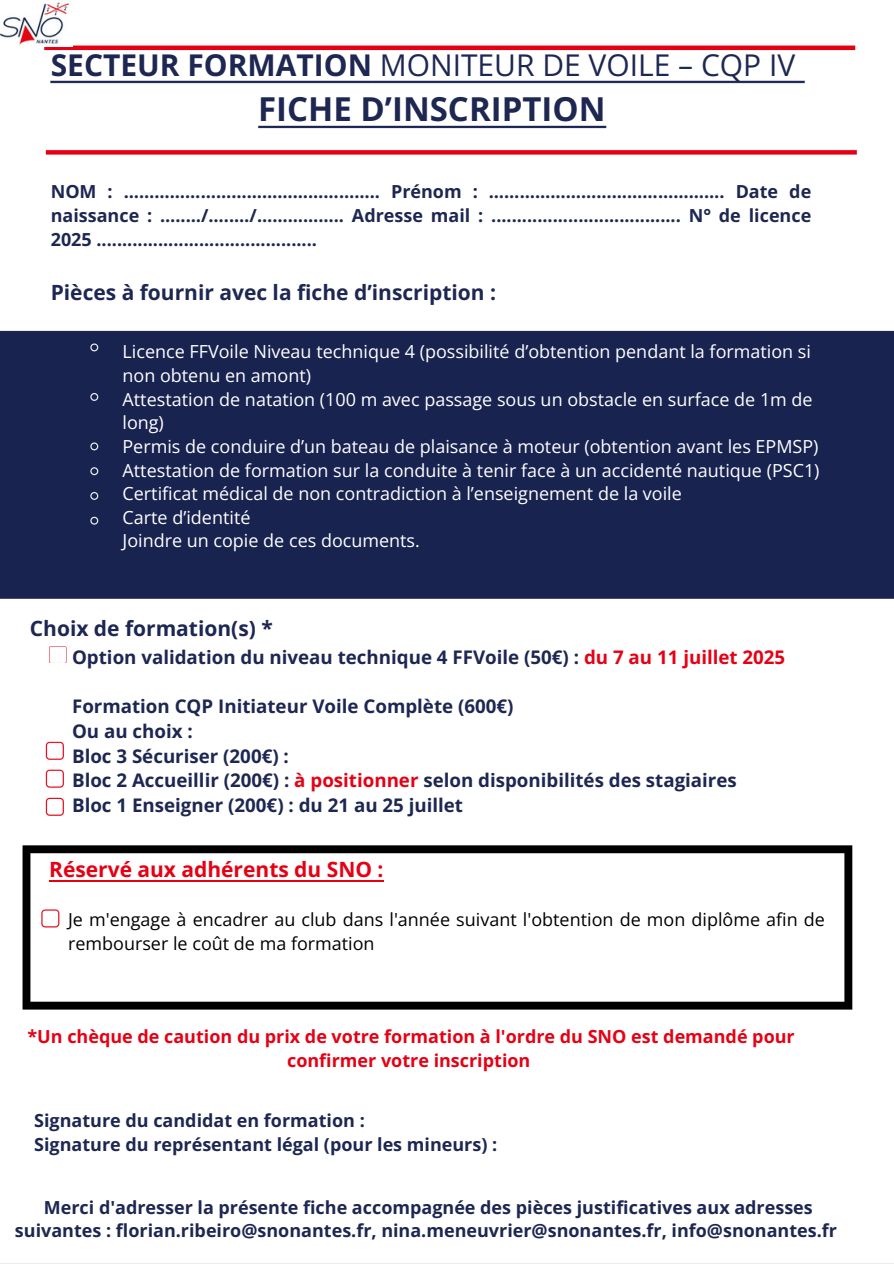
<style>
.page{position:relative;width:894px;height:1264px;background:#fff}
.page>*{position:absolute;margin:0;border:0;box-sizing:border-box;transform-origin:0 0}
.t1{font:700 33px "Open Sans";color:#1d2752}
.t2{font:30px "Open Sans";color:#1d2752}
.t3{font:700 21px "Open Sans";color:#1d2752}
.t4{font:700 21px "Open Sans";color:#e60014}
.t5{font:700 18.75px/24.8px "Open Sans";color:#1d2752}
.t6{font:700 18px/23.7px "Open Sans";color:#1d2752}
.t7{font:18px "Open Sans";color:#fff}
.t8{font:18px/23.7px "Open Sans";color:#000}
.t9{font:700 18px/23.7px "Open Sans";color:#e60014;text-align:center}
.s1{font-weight:700}
.s2{color:#e60014}
</style>
<div class="page">
<img style="left:0;top:45px;width:893px;height:965px">
<img style="left:0;top:2px;width:72px;height:44px">
<hr style="left:49px;top:880px;width:334px;height:1px;background:#e60014">
<svg style="left:49px;top:646px;width:17px;height:17px"></svg>
<p class="t2" style="left:51px;top:44px;width:745px"><span class="s1">SECTEUR FORMATION</span> MONITEUR DE VOILE – CQP IV</p>
<h4 class="t1" style="left:258px;top:86px;width:349px">FICHE D’INSCRIPTION</h4>
<p class="t6" style="left:51px;top:180px;width:761px;text-align:justify">NOM : ………………………………………….. Prénom : ………………………………………. Date de naissance : …..…/…..…/…………….. Adresse mail : ..................................... N° de licence 2025 ...........................................</p>
<p class="t3" style="left:51px;top:277px;width:447px">Pièces à fournir avec la fiche d’inscription :</p>
<h2 class="t7" style="left:122px;top:339px;width:689px">Licence FFVoile Niveau technique 4 (possibilité d’obtention pendant la formation si</h2>
<h1 class="t7" style="left:122px;top:363px;width:190px">non obtenu en amont)</h1>
<h4 class="t7" style="left:122px;top:386px;width:691px">Attestation de natation (100 m avec passage sous un obstacle en surface de 1m de</h4>
<h3 class="t7" style="left:122px;top:410px;width:43px">long)</h3>
<p class="t7" style="left:122px;top:433px;width:697px">Permis de conduire d’un bateau de plaisance à moteur (obtention avant les EPMSP)</p>
<p class="t7" style="left:122px;top:457px;width:698px">Attestation de formation sur la conduite à tenir face à un accidenté nautique (PSC1)</p>
<p class="t7" style="left:122px;top:481px;width:560px">Certificat médical de non contradiction à l’enseignement de la voile</p>
<p class="t7" style="left:122px;top:504px;width:129px">Carte d’identité</p>
<p class="t7" style="left:122px;top:528px;width:299px">Joindre un copie de ces documents.</p>
<h4 class="t3" style="left:30px;top:613px;width:244px">Choix de formation(s) *</h4>
<p class="t5" style="left:72px;top:644px;width:714px">Option validation du niveau technique 4 FFVoile (50€) : <span class="s2">du 7 au 11 juillet 2025</span></p>
<p class="t5" style="left:72px;top:693px;width:666px">Formation CQP Initiateur Voile Complète (600€)<br>Ou au choix :<br>Bloc 3 Sécuriser (200€) :<br>Bloc 2 Accueillir (200€) : <span class="s2">à positionner</span> selon disponibilités des stagiaires Bloc 1 Enseigner (200€) : du 21 au 25 juillet</p>
<h3 class="t4" style="left:49px;top:854px;width:336px">Réservé aux adhérents du SNO :</h3>
<p class="t8" style="left:68px;top:907px;width:758px">Je m'engage à encadrer au club dans l'année suivant l'obtention de mon diplôme afin de rembourser le coût de ma formation</p>
<p class="t9" style="left:27px;top:1024px;width:768px">*Un chèque de caution du prix de votre formation à l'ordre du SNO est demandé pour confirmer votre inscription</p>
<p class="t6" style="left:34px;top:1108px;width:464px">Signature du candidat en formation :<br>Signature du représentant légal (pour les mineurs) :</p>
<h3 class="t6" style="left:15px;top:1194px;width:823px;text-align:center">Merci d'adresser la présente fiche accompagnée des pièces justificatives aux adresses suivantes : florian.ribeiro@snonantes.fr, nina.meneuvrier@snonantes.fr, info@snonantes.fr</h3>
</div>
